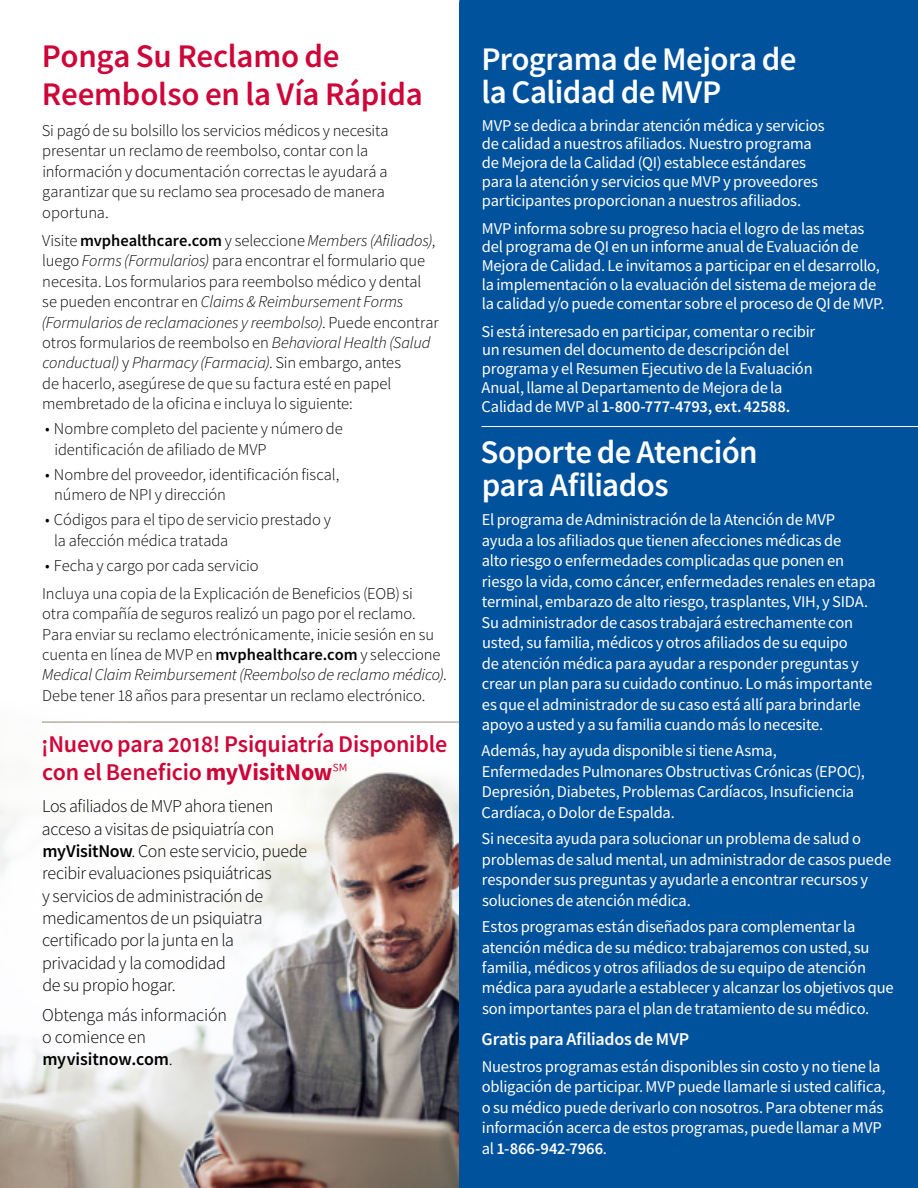
<style>
.page{position:relative;width:918px;height:1188px;background:#fff}
.page>*{position:absolute;margin:0;border:0;box-sizing:border-box;transform-origin:0 0}
.Article_Headline{font:600 33px/33px "Source Sans Pro";letter-spacing:-.02em;color:#fff}
.Article_Headline-2{font:600 33px/37.7px "Source Sans Pro";letter-spacing:-.01em;color:#ce0538}
.Article_Headline-3{font:600 24px/27.3px "Source Sans Pro";letter-spacing:-.005em;color:#ce0538}
.Article_Text{font:300 18px/22.4px "Source Sans Pro";letter-spacing:-.02em;color:#000}
.Article_Text-2{font:600 18px "Source Sans Pro";letter-spacing:-.015em;color:#fff}
.Article_Text-3{font:16.5px/20.4px "Source Sans Pro";letter-spacing:-.015em;color:#fff}
.Article_Text-4{font:300 16.5px/20.4px "Source Sans Pro";letter-spacing:-.005em;color:#000}
.Article_Headline-4{font:16.5px/18.8px "Source Sans Pro";letter-spacing:-.015em;color:#fff}
.Bullet_Article_Text{font:300 16.5px/20.4px "Source Sans Pro";letter-spacing:-.005em;color:#000}
.s1{font-weight:600}
.s2{font-style:italic}
.s3{font-weight:700}
.s4{font-weight:300}
</style>
<div class="page">
<img style="left:0;top:721px;width:459px;height:467px">
<hr style="left:42px;top:722px;width:464px;height:1px;background:#97877b">
<div style="left:459px;top:0;width:459px;height:1188px;background:#00529d"></div>
<hr style="left:482px;top:426px;width:436px;height:1px;background:#fff">
<p class="Article_Headline-2" style="left:42px;top:37px;width:382px">Ponga Su Reclamo de<br>Reembolso en la Vía Rápida</p>
<p class="Article_Text-4" style="left:42px;top:120px;width:348px">Si pagó de su bolsillo los servicios médicos y necesita presentar un reclamo de reembolso, contar con la información y documentación correctas le ayudará a garantizar que su reclamo sea procesado de manera oportuna.</p>
<p class="Article_Text-4" style="left:42px;top:230px;width:398px">Visite <span class="s1">mvphealthcare.com</span> y seleccione <span class="s2">Members (Afiliados)</span>, luego <span class="s2">Forms (Formularios)</span> para encontrar el formulario que necesita. Los formularios para reembolso médico y dental se pueden encontrar en <span class="s2">Claims &amp; Reimbursement Forms (Formularios de reclamaciones y reembolso)</span>. Puede encontrar otros formularios de reembolso en <span class="s2">Behavioral Health (Salud conductual)</span> y <span class="s2">Pharmacy (Farmacia)</span>. Sin embargo, antes<br>de hacerlo, asegúrese de que su factura esté en papel membretado de la oficina e incluya lo siguiente:</p>
<p class="Bullet_Article_Text" style="left:54px;top:419px;width:290px;text-indent:-9px">• Nombre completo del paciente y número de identificación de afiliado de MVP</p>
<p class="Bullet_Article_Text" style="left:54px;top:464px;width:287px;text-indent:-9px">• Nombre del proveedor, identificación fiscal, número de NPI y dirección</p>
<p class="Bullet_Article_Text" style="left:54px;top:510px;width:278px;text-indent:-9px">• Códigos para el tipo de servicio prestado y la afección médica tratada</p>
<p class="Bullet_Article_Text" style="left:45px;top:555px;width:215px">• Fecha y cargo por cada servicio</p>
<p class="Article_Text-4" style="left:42px;top:583px;width:406px">Incluya una copia de la Explicación de Beneficios (EOB) si<br>otra compañía de seguros realizó un pago por el reclamo.<br>Para enviar su reclamo electrónicamente, inicie sesión en su cuenta en línea de MVP en <span class="s1">mvphealthcare.com</span> y seleccione <span class="s2">Medical Claim Reimbursement (Reembolso de reclamo médico)</span>.<br>Debe tener 18 años para presentar un reclamo electrónico.</p>
<p class="Article_Headline-3" style="left:41px;top:730px;width:407px">¡Nuevo para 2018! Psiquiatría Disponible con el Beneficio <span class="s3">myVisitNow</span><span class="s4">℠</span></p>
<p class="Article_Text" style="left:42px;top:795px;width:267px">Los afiliados de MVP ahora tienen acceso a visitas de psiquiatría con <span class="s1">myVisitNow</span>. Con este servicio, puede recibir evaluaciones psiquiátricas<br>y servicios de administración de medicamentos de un psiquiatra certificado por la junta en la privacidad y la comodidad<br>de su propio hogar.</p>
<p class="Article_Text" style="left:42px;top:1004px;width:186px">Obtenga más información o comience en <span class="s1">myvisitnow.com</span>.</p>
<p class="Article_Headline" style="left:481px;top:42px;width:317px">Programa de Mejora de la Calidad de MVP</p>
<p class="Article_Headline-4" style="left:482px;top:116px;width:345px">MVP se dedica a brindar atención médica y servicios de calidad a nuestros afiliados. Nuestro programa de Mejora de la Calidad (QI) establece estándares para la atención y servicios que MVP y proveedores participantes proporcionan a nuestros afiliados.</p>
<p class="Article_Headline-4" style="left:482px;top:219px;width:404px">MVP informa sobre su progreso hacia el logro de las metas del programa de QI en un informe anual de Evaluación de Mejora de Calidad. Le invitamos a participar en el desarrollo, la implementación o la evaluación del sistema de mejora de la calidad y/o puede comentar sobre el proceso de QI de MVP.</p>
<p class="Article_Headline-4" style="left:482px;top:322px;width:335px">Si está interesado en participar, comentar o recibir un resumen del documento de descripción del programa y el Resumen Ejecutivo de la Evaluación Anual, llame al Departamento de Mejora de la Calidad de MVP al <span class="s1">1-800-777-4793, ext. 42588.</span></p>
<p class="Article_Headline" style="left:481px;top:435px;width:279px">Soporte de Atención para Afiliados</p>
<p class="Article_Text-3" style="left:482px;top:510px;width:396px">El programa de Administración de la Atención de MVP ayuda a los afiliados que tienen afecciones médicas de<br>alto riesgo o enfermedades complicadas que ponen en riesgo la vida, como cáncer, enfermedades renales en etapa terminal, embarazo de alto riesgo, trasplantes, VIH, y SIDA.<br>Su administrador de casos trabajará estrechamente con usted, su familia, médicos y otros afiliados de su equipo<br>de atención médica para ayudar a responder preguntas y crear un plan para su cuidado continuo. Lo más importante es que el administrador de su caso está allí para brindarle apoyo a usted y a su familia cuando más lo necesite.</p>
<p class="Article_Text-3" style="left:482px;top:741px;width:385px">Además, hay ayuda disponible si tiene Asma, Enfermedades Pulmonares Obstructivas Crónicas (EPOC), Depresión, Diabetes, Problemas Cardíacos, Insuficiencia Cardíaca, o Dolor de Espalda.</p>
<p class="Article_Text-3" style="left:482px;top:828px;width:411px">Si necesita ayuda para solucionar un problema de salud o problemas de salud mental, un administrador de casos puede responder sus preguntas y ayudarle a encontrar recursos y soluciones de atención médica.</p>
<p class="Article_Text-3" style="left:482px;top:916px;width:413px">Estos programas están diseñados para complementar la atención médica de su médico: trabajaremos con usted, su familia, médicos y otros afiliados de su equipo de atención médica para ayudarle a establecer y alcanzar los objetivos que son importantes para el plan de tratamiento de su médico.</p>
<p class="Article_Text-2" style="left:482px;top:1027px;width:209px">Gratis para Afiliados de MVP</p>
<p class="Article_Text-3" style="left:482px;top:1056px;width:405px">Nuestros programas están disponibles sin costo y no tiene la obligación de participar. MVP puede llamarle si usted califica, o su médico puede derivarlo con nosotros. Para obtener más información acerca de estos programas, puede llamar a MVP al <span class="s1">1-866-942-7966</span>.</p>
</div>
